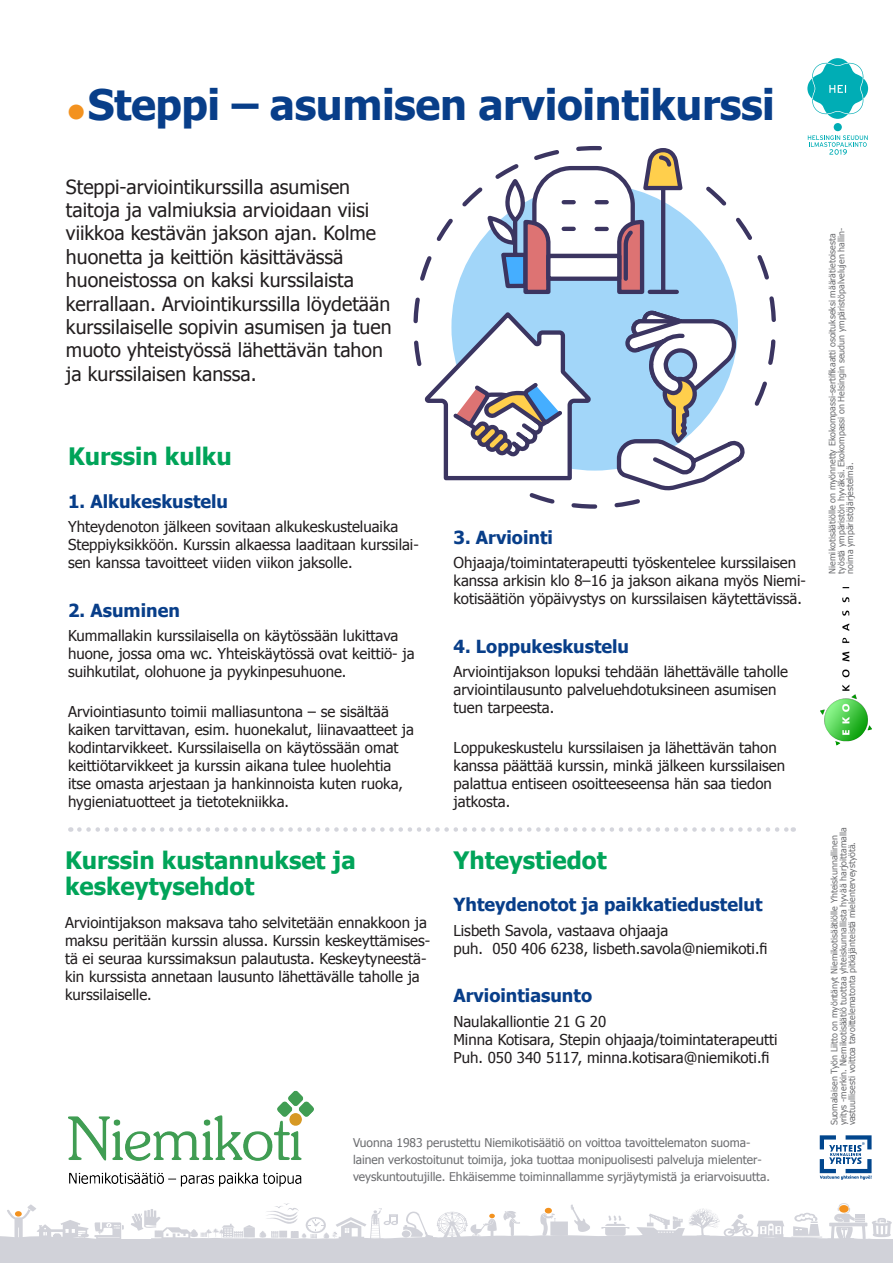
<style>
.page{position:relative;width:893px;height:1263px;background:#fff}
.page>*{position:absolute;margin:0;border:0;box-sizing:border-box;transform-origin:0 0}
.t1{font:700 42px "Tahoma";letter-spacing:-.01em;color:#083e89}
.t2{font:700 24px/25.5px "Tahoma";color:#00a459}
.t3{font:19.5px/23.4px "Tahoma";color:#231f20}
.t4{font:700 18px "Tahoma";color:#083e89}
.t5{font:15px/18px "Tahoma";color:#231f20}
.uusi-pikkuteksti{font:12px/17px "Tahoma";color:#6c6d70}
.uusi-pikkuteksti-2{font:8.85px/8.9px "Tahoma";color:#6c6d70}
.s1{font-family:"Helvetica Neue LT Com";font-weight:300;font-stretch:condensed;color:#f3921f}
</style>
<div class="page">
<svg style="left:0;top:1203px;width:892px;height:35px"></svg>
<div style="left:0;top:1238px;width:893px;height:25px;background:#d1d2d9"></div>
<img style="left:820px;top:587px;width:52px;height:159px">
<svg style="left:820px;top:1135px;width:52px;height:45px"></svg>
<div style="left:834px;top:123px;width:8px;height:8px;background:#00adb5;border-radius:50%"></div>
<svg style="left:807px;top:58px;width:61px;height:61px"></svg>
<svg style="left:808px;top:135px;width:60px;height:20px"></svg>
<svg style="left:413px;top:186px;width:363px;height:323px"></svg>
<div style="left:451px;top:184px;width:287px;height:287px;background:#a2d6f9;border-radius:50%"></div>
<svg style="left:615px;top:309px;width:129px;height:185px"></svg>
<svg style="left:420px;top:308px;width:174px;height:174px"></svg>
<svg style="left:485px;top:146px;width:200px;height:148px"></svg>
<img style="left:68px;top:1090px;width:246px;height:97px">
<svg style="left:79px;top:827px;width:715px;height:5px"></svg>
<p class="t1" style="left:66px;top:76px;width:710px"><span class="s1">•</span>Steppi – asumisen arviointikurssi</p>
<p class="t3" style="left:66px;top:174px;width:327px">Steppi-arviointikurssilla asumisen taitoja ja valmiuksia arvioidaan viisi viikkoa kestävän jakson ajan. Kolme huonetta ja keittiön käsittävässä huoneistossa on kaksi kurssilaista kerrallaan. Arviointikurssilla löydetään kurssilaiselle sopivin asumisen ja tuen muoto yhteistyössä lähettävän tahon ja kurssilaisen kanssa.</p>
<p class="t2" style="left:68px;top:442px;width:165px">Kurssin kulku</p>
<p class="t4" style="left:68px;top:488px;width:162px">1. Alkukeskustelu</p>
<p class="t5" style="left:68px;top:517px;width:352px">Yhteydenoton jälkeen sovitaan alkukeskusteluaika<br>Steppiyksikköön. Kurssin alkaessa laaditaan kurssilai&shy;sen kanssa tavoitteet viiden viikon jaksolle.</p>
<p class="t4" style="left:68px;top:597px;width:113px">2. Asuminen</p>
<p class="t5" style="left:68px;top:626px;width:348px">Kummallakin kurssilaisella on käytössään lukittava huone, jossa oma wc. Yhteiskäytössä ovat keittiö- ja suihkutilat, olohuone ja pyykinpesuhuone.</p>
<p class="t5" style="left:68px;top:701px;width:347px">Arviointiasunto toimii malliasuntona – se sisältää kaiken tarvittavan, esim. huonekalut, liinavaatteet ja kodintarvikkeet. Kurssilaisella on käytössään omat keittiötarvikkeet ja kurssin aikana tulee huolehtia itse omasta arjestaan ja hankinnoista kuten ruoka, hygieniatuotteet ja tietotekniikka.</p>
<p class="t2" style="left:65px;top:846px;width:292px">Kurssin kustannukset ja keskeytysehdot</p>
<p class="t5" style="left:65px;top:913px;width:367px">Arviointijakson maksava taho selvitetään ennakkoon ja maksu peritään kurssin alussa. Kurssin keskeyttämises&shy;tä ei seuraa kurssimaksun palautusta. Keskeytyneestä&shy;kin kurssista annetaan lausunto lähettävälle taholle ja kurssilaiselle.</p>
<p class="t4" style="left:454px;top:524px;width:101px">3. Arviointi</p>
<p class="t5" style="left:454px;top:553px;width:354px">Ohjaaja/toimintaterapeutti työskentelee kurssilaisen kanssa arkisin klo 8–16 ja jakson aikana myös Niemi&shy;kotisäätiön yöpäivystys on kurssilaisen käytettävissä.</p>
<p class="t4" style="left:454px;top:633px;width:177px">4. Loppukeskustelu</p>
<p class="t5" style="left:454px;top:662px;width:336px">Arviointijakson lopuksi tehdään lähettävälle taholle arviointilausunto palveluehdotuksineen asumisen tuen tarpeesta.</p>
<p class="t5" style="left:454px;top:737px;width:333px">Loppukeskustelu kurssilaisen ja lähettävän tahon kanssa päättää kurssin, minkä jälkeen kurssilaisen palattua entiseen osoitteeseensa hän saa tiedon jatkosta.</p>
<p class="t2" style="left:453px;top:846px;width:155px">Yhteystiedot</p>
<p class="t4" style="left:453px;top:892px;width:311px">Yhteydenotot ja paikkatiedustelut</p>
<p class="t5" style="left:453px;top:921px;width:316px">Lisbeth Savola, vastaava ohjaaja<br>puh. 050 406 6238, lisbeth.savola@niemikoti.fi</p>
<p class="t4" style="left:453px;top:983px;width:140px">Arviointiasunto</p>
<p class="t5" style="left:453px;top:1012px;width:326px">Naulakalliontie 21 G 20<br>Minna Kotisara, Stepin ohjaaja/toimintaterapeutti<br>Puh. 050 340 5117, minna.kotisara@niemikoti.fi</p>
<p class="uusi-pikkuteksti" style="left:353px;top:1133px;width:418px">Vuonna 1983 perustettu Niemikotisäätiö on voittoa tavoittelematon suoma&shy;lainen verkostoitunut toimija, joka tuottaa monipuolisesti palveluja mielenter&shy;veyskuntoutujille. Ehkäisemme toiminnallamme syrjäytymistä ja eriarvoisuutta.</p>
<p class="uusi-pikkuteksti-2" style="left:827px;top:573px;width:347px;rotate:-90deg">Niemikotisäätiölle on myönnetty Ekokompassi-sertifikaatti osoitukseksi määrätietoisesta työstä ympäristön hyväksi. Ekokompassi on Helsingin seudun ympäristöpalvelujen hallin&shy;noima ympäristöjärjestelmä.</p>
<p class="uusi-pikkuteksti-2" style="left:829px;top:1125px;width:299px;rotate:-90deg">Suomalaisen Työn Liitto on myöntänyt Niemikotisäätiölle Yhteiskunnallinen yritys -merkin. Niemikotisäätiö tuottaa yhteiskunnallista hyvää harjoittamalla vastuullisesti voittoa tavoittelematonta pitkäjänteistä mielenterveystyötä.</p>
</div>
